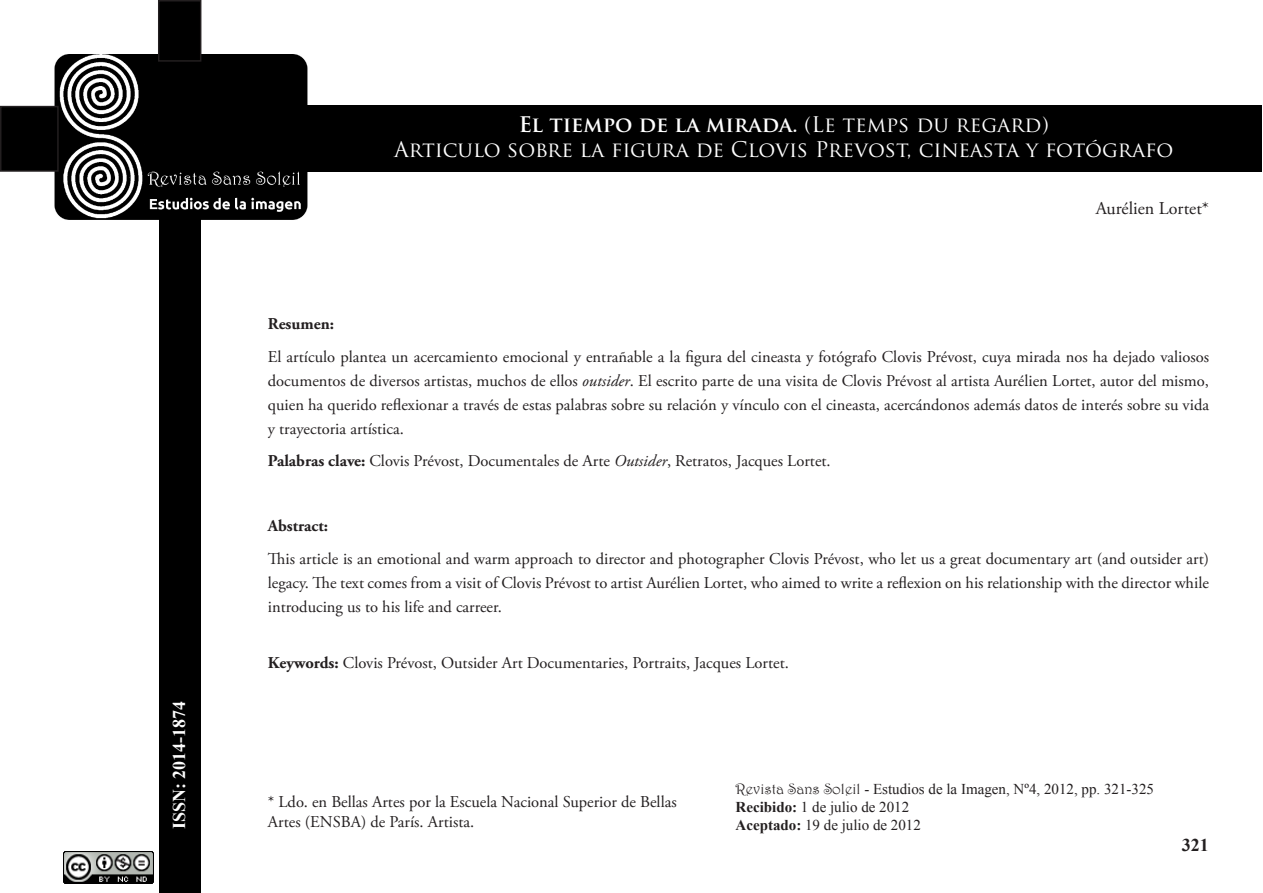
<style>
.page{position:relative;width:1263px;height:893px;background:#fff}
.page>*{position:absolute;margin:0;border:0;box-sizing:border-box;transform-origin:0 0}
.t1{font:21px "Trajan Pro";color:#fff}
.t2{font:700 21px "Trajan Pro";color:#fff}
.t3{font:18px "Adobe Garamond Pro";color:#231f20}
.t4{font:700 18px "Times New Roman";color:#fcfcfc}
.t5{font:700 18px "Times New Roman";color:#231f20}
.Predeterminado{font:16.5px/24px "Adobe Garamond Pro";color:#231f20;text-align:justify}
.Predeterminado-2{font:700 16.5px "Adobe Garamond Pro";color:#231f20}
.t6{font:15px "Times New Roman";color:#231f20}
.s1{font-weight:400}
.s2{font-style:italic}
.s3{font-weight:700}
.s4{font-family:"Harrington"}
</style>
<div class="page">
<img style="left:54px;top:54px;width:253px;height:167px">
<div style="left:160px;top:216px;width:41px;height:676px;background:#000"></div>
<div style="left:159px;top:1px;width:42px;height:60px;background:#000"></div>
<div style="left:158px;top:0;width:43px;height:62px;border:2px solid #231f20"></div>
<div style="left:1px;top:107px;width:57px;height:64px;background:#000"></div>
<div style="left:0;top:106px;width:59px;height:66px;border:2px solid #231f20"></div>
<img style="left:63px;top:851px;width:90px;height:32px">
<div style="left:305px;top:106px;width:957px;height:66px;background:#000"></div>
<p class="t4" style="left:167px;top:829px;width:130px;rotate:-90deg">ISSN: 2014-1874</p>
<p class="t2" style="left:519px;top:111px;width:532px">El tiempo de la mirada. <span class="s1">(Le temps du regard)</span></p>
<p class="t1" style="left:394px;top:136px;width:781px">Articulo sobre la figura de Clovis Prevost, cineasta y fotógrafo</p>
<p class="t3" style="left:1096px;top:197px;width:115px">Aurélien Lortet*</p>
<p class="Predeterminado-2" style="left:268px;top:315px;width:68px">Resumen:</p>
<p class="Predeterminado" style="left:268px;top:345px;width:943px">El artículo plantea un acercamiento emocional y entrañable a la figura del cineasta y fotógrafo Clovis Prévost, cuya mirada nos ha dejado valiosos documentos de diversos artistas, muchos de ellos <span class="s2">outsider</span>. El escrito parte de una visita de Clovis Prévost al artista Aurélien Lortet, autor del mismo, quien ha querido reflexionar a través de estas palabras sobre su relación y vínculo con el cineasta, acercándonos además datos de interés sobre su vida y trayectoria artística.</p>
<p class="Predeterminado" style="left:268px;top:450px;width:564px"><span class="s3">Palabras clave:</span> Clovis Prévost, Documentales de Arte <span class="s2">Outsider</span>, Retratos, Jacques Lortet.</p>
<p class="Predeterminado-2" style="left:268px;top:517px;width:62px">Abstract:</p>
<p class="Predeterminado" style="left:268px;top:547px;width:943px">This article is an emotional and warm approach to director and photographer Clovis Prévost, who let us a great documentary art (and outsider art) legacy. The text comes from a visit of Clovis Prévost to artist Aurélien Lortet, who aimed to write a reflexion on his relationship with the director while introducing us to his life and carreer.</p>
<p class="Predeterminado" style="left:268px;top:652px;width:523px"><span class="s3">Keywords:</span> Clovis Prévost, Outsider Art Documentaries, Portraits, Jacques Lortet.</p>
<p class="Predeterminado" style="left:268px;top:792px;width:410px;line-height:19.8px">* Ldo. en Bellas Artes por la Escuela Nacional Superior de Bellas<br>Artes (ENSBA) de París. Artista.</p>
<p class="t6" style="left:735px;top:778px;width:420px"><span class="s4">Revista Sans Soleil</span> - Estudios de la Imagen, Nº4, 2012, pp. 321-325</p>
<p class="t6" style="left:735px;top:796px;width:175px"><span class="s3">Recibido:</span> 1 de julio de 2012</p>
<p class="t6" style="left:735px;top:814px;width:187px"><span class="s3">Aceptado:</span> 19 de julio de 2012</p>
<p class="t5" style="left:1182px;top:833px;width:28px">321</p>
</div>
